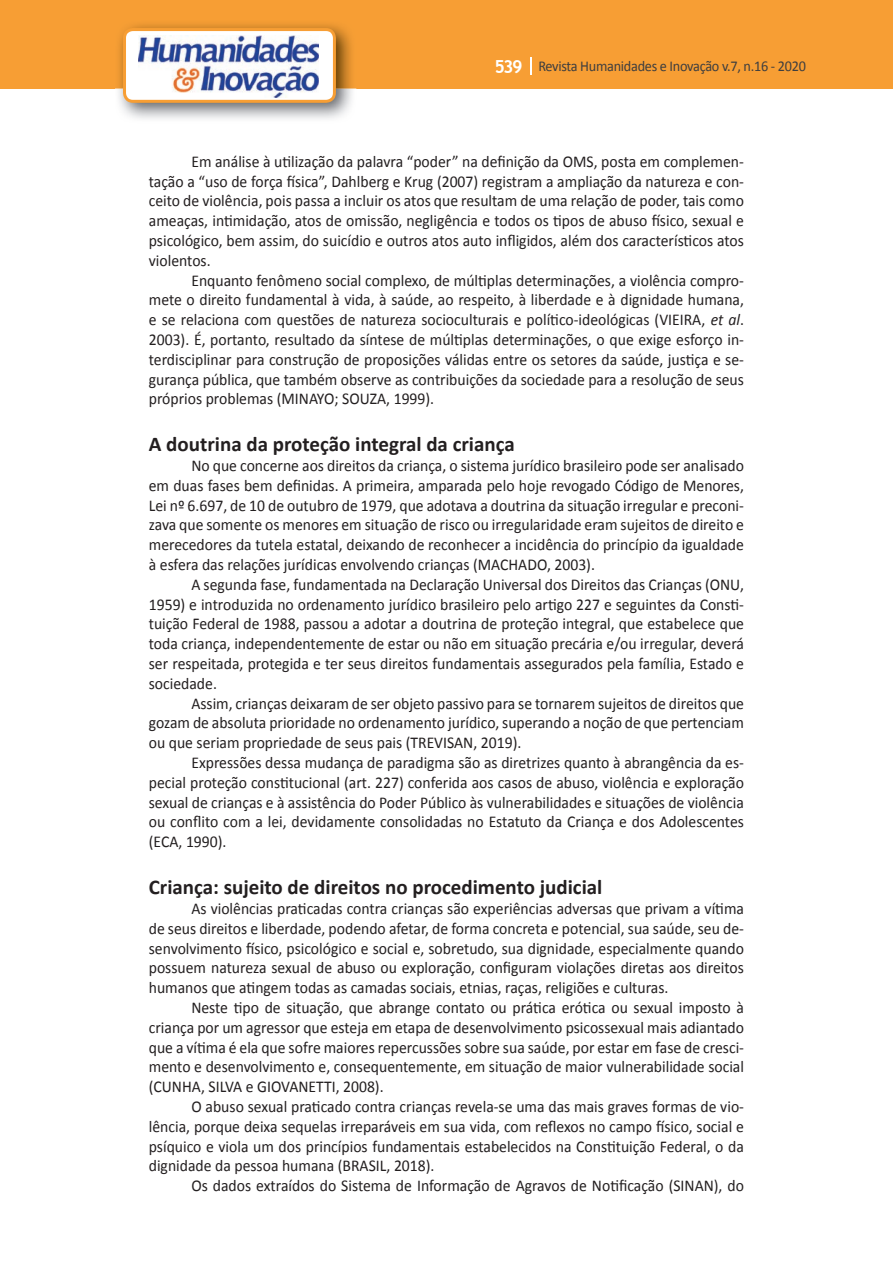
<style>
.page{position:relative;width:893px;height:1263px;background:#fff}
.page>*{position:absolute;margin:0;border:0;box-sizing:border-box;transform-origin:0 0}
.t1{font:700 21px "Calibri";color:#231f20}
.t2{font:16.5px/19.8px "Calibri";color:#231f20;text-align:justify;scale:.95 1}
.t3{font:15px "Calibri";letter-spacing:-.02em;color:#3e3e3f;scale:.95 1}
.s1{font-family:"Trebuchet MS";font-weight:700;font-size:18px;color:#fff}
.s2{font-style:italic}
</style>
<div class="page">
<div style="left:0;top:0;width:893px;height:88px;background:#f79e34"></div>
<svg style="left:530px;top:57px;width:2px;height:18px"></svg>
<img style="left:115px;top:24px;width:241px;height:95px">
<svg style="left:123px;top:28px;width:213px;height:75px"></svg>
<p class="t3" style="left:495px;top:57px;width:329px"><span class="s1">539</span> Revista Humanidades e Inovação v.7, n.16 - 2020</p>
<p class="t2" style="left:149px;top:151px;width:628px;text-indent:43px">Em análise à utilização da palavra “poder” na definição da OMS, posta em complemen&shy;tação a “uso de força física”, Dahlberg e Krug (2007) registram a ampliação da natureza e con&shy;ceito de violência, pois passa a incluir os atos que resultam de uma relação de poder, tais como ameaças, intimidação, atos de omissão, negligência e todos os tipos de abuso físico, sexual e psicológico, bem assim, do suicídio e outros atos auto infligidos, além dos característicos atos violentos.</p>
<p class="t2" style="left:149px;top:270px;width:628px;text-indent:43px">Enquanto fenômeno social complexo, de múltiplas determinações, a violência compro&shy;mete o direito fundamental à vida, à saúde, ao respeito, à liberdade e à dignidade humana, e se relaciona com questões de natureza socioculturais e político-ideológicas (VIEIRA, <span class="s2">et al</span>.<br>2003). É, portanto, resultado da síntese de múltiplas determinações, o que exige esforço in&shy;terdisciplinar para construção de proposições válidas entre os setores da saúde, justiça e se&shy;gurança pública, que também observe as contribuições da sociedade para a resolução de seus próprios problemas (MINAYO; SOUZA, 1999).</p>
<p class="t1" style="left:149px;top:431px;width:367px">A doutrina da proteção integral da criança</p>
<p class="t2" style="left:149px;top:456px;width:628px;text-indent:43px">No que concerne aos direitos da criança, o sistema jurídico brasileiro pode ser analisado em duas fases bem definidas. A primeira, amparada pelo hoje revogado Código de Menores, Lei nº 6.697, de 10 de outubro de 1979, que adotava a doutrina da situação irregular e preconi&shy;zava que somente os menores em situação de risco ou irregularidade eram sujeitos de direito e merecedores da tutela estatal, deixando de reconhecer a incidência do princípio da igualdade à esfera das relações jurídicas envolvendo crianças (MACHADO, 2003).</p>
<p class="t2" style="left:149px;top:574px;width:628px;text-indent:43px">A segunda fase, fundamentada na Declaração Universal dos Direitos das Crianças (ONU, 1959) e introduzida no ordenamento jurídico brasileiro pelo artigo 227 e seguintes da Consti&shy;tuição Federal de 1988, passou a adotar a doutrina de proteção integral, que estabelece que toda criança, independentemente de estar ou não em situação precária e/ou irregular, deverá ser respeitada, protegida e ter seus direitos fundamentais assegurados pela família, Estado e sociedade.</p>
<p class="t2" style="left:149px;top:693px;width:628px;text-indent:43px">Assim, crianças deixaram de ser objeto passivo para se tornarem sujeitos de direitos que gozam de absoluta prioridade no ordenamento jurídico, superando a noção de que pertenciam ou que seriam propriedade de seus pais (TREVISAN, 2019).</p>
<p class="t2" style="left:149px;top:753px;width:628px;text-indent:43px">Expressões dessa mudança de paradigma são as diretrizes quanto à abrangência da es&shy;pecial proteção constitucional (art. 227) conferida aos casos de abuso, violência e exploração sexual de crianças e à assistência do Poder Público às vulnerabilidades e situações de violência ou conflito com a lei, devidamente consolidadas no Estatuto da Criança e dos Adolescentes (ECA, 1990).</p>
<p class="t1" style="left:149px;top:874px;width:455px">Criança: sujeito de direitos no procedimento judicial</p>
<p class="t2" style="left:149px;top:898px;width:628px;text-indent:43px">As violências praticadas contra crianças são experiências adversas que privam a vítima de seus direitos e liberdade, podendo afetar, de forma concreta e potencial, sua saúde, seu de&shy;senvolvimento físico, psicológico e social e, sobretudo, sua dignidade, especialmente quando possuem natureza sexual de abuso ou exploração, configuram violações diretas aos direitos humanos que atingem todas as camadas sociais, etnias, raças, religiões e culturas.</p>
<p class="t2" style="left:149px;top:997px;width:628px;text-indent:43px">Neste tipo de situação, que abrange contato ou prática erótica ou sexual imposto à criança por um agressor que esteja em etapa de desenvolvimento psicossexual mais adiantado que a vítima é ela que sofre maiores repercussões sobre sua saúde, por estar em fase de cresci&shy;mento e desenvolvimento e, consequentemente, em situação de maior vulnerabilidade social (CUNHA, SILVA e GIOVANETTI, 2008).</p>
<p class="t2" style="left:149px;top:1096px;width:628px;text-indent:43px">O abuso sexual praticado contra crianças revela-se uma das mais graves formas de vio&shy;lência, porque deixa sequelas irreparáveis em sua vida, com reflexos no campo físico, social e psíquico e viola um dos princípios fundamentais estabelecidos na Constituição Federal, o da dignidade da pessoa humana (BRASIL, 2018).</p>
<p class="t2" style="left:191px;top:1176px;width:583px">Os dados extraídos do Sistema de Informação de Agravos de Notificação (SINAN), do</p>
</div>
